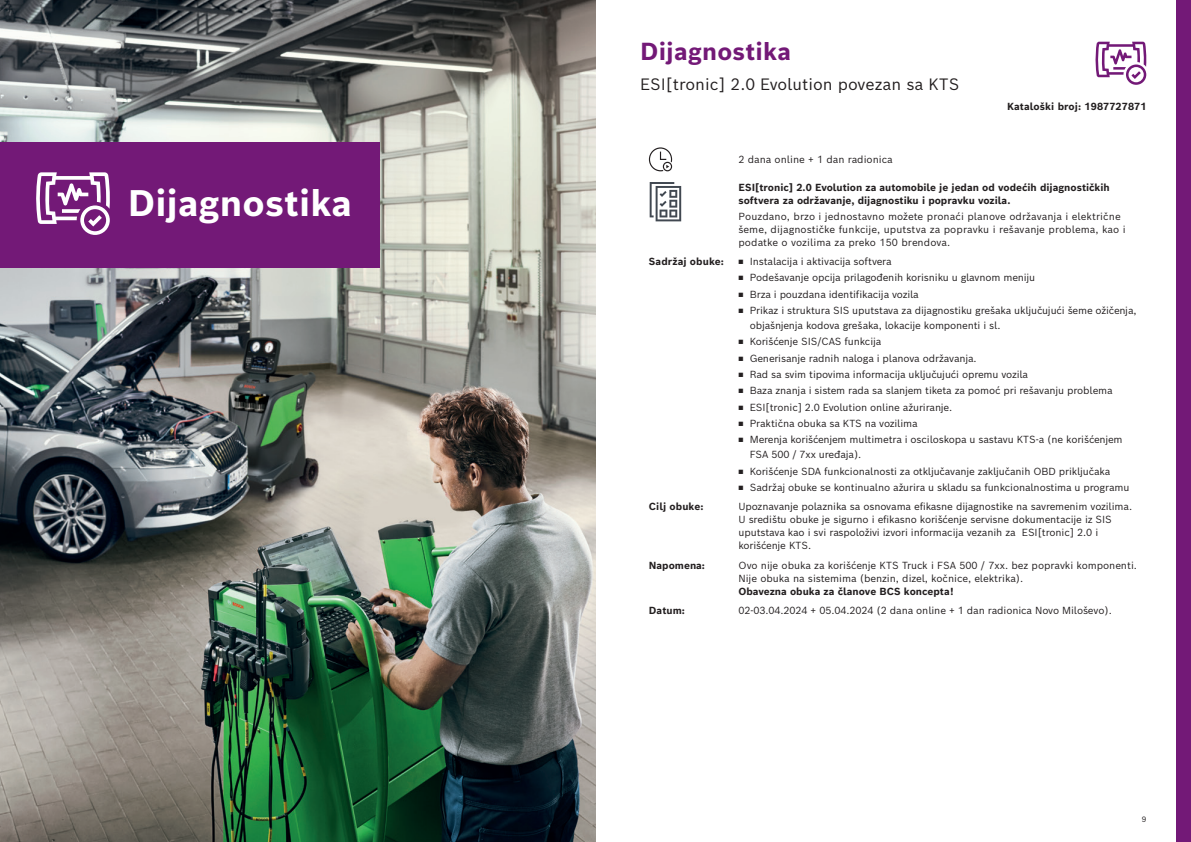
<style>
.page{position:relative;width:1191px;height:842px;background:#fff}
.page>*{position:absolute;margin:0;border:0;box-sizing:border-box;transform-origin:0 0}
.Bosch_Supergrafik_Ti{font:700 36px "Bosch Sans";letter-spacing:.005em;color:#fff}
.Bosch_Headline_Light{font:700 24px "Bosch Sans";letter-spacing:.01em;color:#731977}
.Bosch_Headline_Light-2{font:16px "Bosch Sans";color:#231f20}
.Text_Light_10_13{font:10px/13px "Bosch Sans";letter-spacing:-.01em;color:#231f20}
.Text_Light_10_13-2{font:10px/13px "Bosch Sans";letter-spacing:.01em;color:#231f20}
.Text_Light_10_13-3{font:700 10px/13px "Bosch Sans";color:#231f20}
.Bosch_Headline_Light-3{font:700 10px "Bosch Sans";letter-spacing:.01em;color:#231f20}
.t1{font:7.5px "Bosch Sans";color:#231f20}
.s1{font-weight:700}
</style>
<div class="page">
<img style="left:0;top:0;width:595px;height:842px">
<div style="left:1176px;top:0;width:15px;height:842px;background:#731977"></div>
<svg style="left:649px;top:147px;width:23px;height:24px"></svg>
<div style="left:0;top:142px;width:379px;height:126px;background:#731977"></div>
<svg style="left:36px;top:172px;width:74px;height:63px"></svg>
<svg style="left:1095px;top:42px;width:51px;height:43px"></svg>
<svg style="left:649px;top:182px;width:32px;height:39px"></svg>
<p class="Bosch_Supergrafik_Ti" style="left:128px;top:172px;width:226px">Dijagnostika</p>
<p class="Bosch_Headline_Light" style="left:640px;top:31px;width:152px">Dijagnostika</p>
<p class="Bosch_Headline_Light-2" style="left:640px;top:71px;width:321px">ESI[tronic] 2.0 Evolution povezan sa KTS</p>
<p class="Bosch_Headline_Light-3" style="left:1007px;top:98px;width:141px">Kataloški broj: 1987727871</p>
<p class="Text_Light_10_13" style="left:738px;top:152px;width:156px">2 dana online + 1 dan radionica</p>
<p class="Text_Light_10_13-3" style="left:738px;top:180px;width:373px">ESI[tronic] 2.0 Evolution za automobile je jedan od vodećih dijagnostičkih softvera za održavanje, dijagnostiku i popravku vozila.</p>
<p class="Text_Light_10_13-2" style="left:738px;top:209px;width:388px">Pouzdano, brzo i jednostavno možete pronaći planove održavanja i električne šeme, dijagnostičke funkcije, uputstva za popravku i rešavanje problema, kao i podatke o vozilima za preko 150 brendova.</p>
<p class="Text_Light_10_13-3" style="left:649px;top:254px;width:77px">Sadržaj obuke:</p>
<p class="Text_Light_10_13" style="left:738px;top:254px;width:155px">◾ Instalacija i aktivacija softvera</p>
<p class="Text_Light_10_13" style="left:738px;top:270px;width:298px">◾ Podešavanje opcija prilagođenih korisniku u glavnom meniju</p>
<p class="Text_Light_10_13" style="left:738px;top:287px;width:182px">◾ Brza i pouzdana identifikacija vozila</p>
<p class="Text_Light_10_13" style="left:750px;top:302px;width:388px;line-height:15px;text-indent:-11px">◾ Prikaz i struktura SIS uputstava za dijagnostiku grešaka uključujući šeme ožičenja, objašnjenja kodova grešaka, lokacije komponenti i sl.</p>
<p class="Text_Light_10_13" style="left:738px;top:334px;width:144px">◾ Korišćenje SIS/CAS funkcija</p>
<p class="Text_Light_10_13" style="left:738px;top:351px;width:240px">◾ Generisanje radnih naloga i planova održavanja.</p>
<p class="Text_Light_10_13" style="left:738px;top:367px;width:291px">◾ Rad sa svim tipovima informacija uključujući opremu vozila</p>
<p class="Text_Light_10_13" style="left:738px;top:383px;width:376px">◾ Baza znanja i sistem rada sa slanjem tiketa za pomoć pri rešavanju problema</p>
<p class="Text_Light_10_13" style="left:738px;top:400px;width:215px">◾ ESI[tronic] 2.0 Evolution online ažuriranje.</p>
<p class="Text_Light_10_13" style="left:738px;top:416px;width:181px">◾ Praktična obuka sa KTS na vozilima</p>
<p class="Text_Light_10_13" style="left:750px;top:431px;width:374px;line-height:15px;text-indent:-11px">◾ Merenja korišćenjem multimetra i osciloskopa u sastavu KTS-a (ne korišćenjem<br>FSA 500 / 7xx uređaja).</p>
<p class="Text_Light_10_13" style="left:738px;top:464px;width:373px">◾ Korišćenje SDA funkcionalnosti za otključavanje zaključanih OBD priključaka</p>
<p class="Text_Light_10_13" style="left:738px;top:480px;width:392px">◾ Sadržaj obuke se kontinualno ažurira u skladu sa funkcionalnostima u programu</p>
<p class="Text_Light_10_13-3" style="left:649px;top:499px;width:56px">Cilj obuke:</p>
<p class="Text_Light_10_13" style="left:738px;top:499px;width:395px">Upoznavanje polaznika sa osnovama efikasne dijagnostike na savremenim vozilima.<br>U središtu obuke je sigurno i efikasno korišćenje servisne dokumentacije iz SIS uputstava kao i svi raspoloživi izvori informacija vezanih za ESI[tronic] 2.0 i korišćenje KTS.</p>
<p class="Text_Light_10_13-3" style="left:649px;top:558px;width:58px">Napomena:</p>
<p class="Text_Light_10_13" style="left:738px;top:558px;width:400px">Ovo nije obuka za korišćenje KTS Truck i FSA 500 / 7xx. bez popravki komponenti.<br>Nije obuka na sistemima (benzin, dizel, kočnice, elektrika).<br><span class="s1">Obavezna obuka za članove BCS koncepta!</span></p>
<p class="Text_Light_10_13-3" style="left:649px;top:603px;width:38px">Datum:</p>
<p class="Text_Light_10_13" style="left:738px;top:603px;width:375px">02-03.04.2024 + 05.04.2024 (2 dana online + 1 dan radionica Novo Miloševo).</p>
<p class="t1" style="left:1141px;top:813px;width:6px">9</p>
</div>
